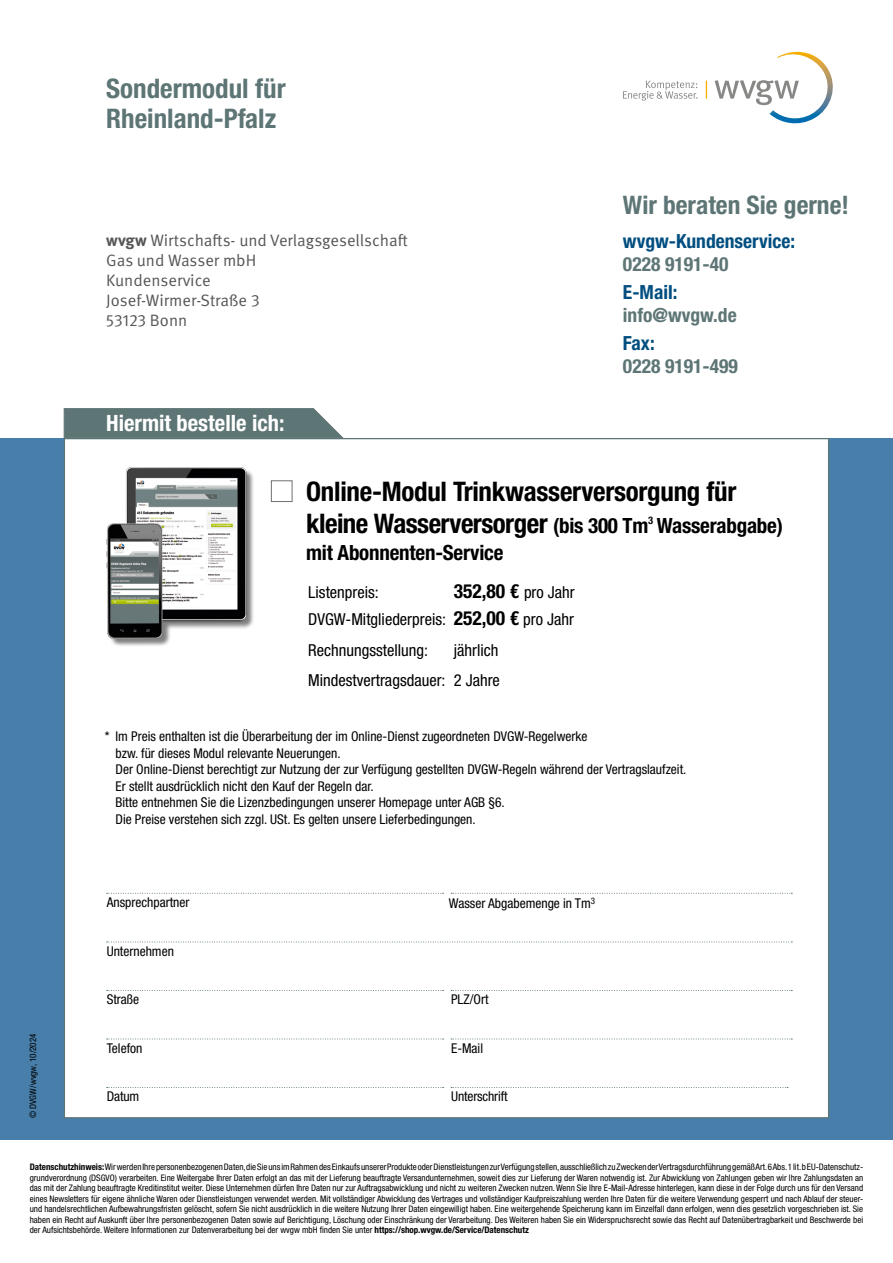
<style>
.page{position:relative;width:893px;height:1263px;background:#fff}
.page>*{position:absolute;margin:0;border:0;box-sizing:border-box;transform-origin:0 0}
.t1{font:700 condensed 27px "Helvetica Neue LT Std";letter-spacing:-.01em;color:#000}
.t2{font:700 condensed 27px/30px "Helvetica Neue LT Std";color:#5e7576}
.t3{font:700 condensed 25.5px "Helvetica Neue LT Std";color:#5e7576}
.t4{font:700 condensed 22.5px "Helvetica Neue LT Std";color:#fff}
.t5{font:700 condensed 21px/27px "Helvetica Neue LT Std";letter-spacing:-.01em;color:#000}
.t6{font:700 condensed 19.5px "Helvetica Neue LT Std";color:#5e7576}
.t7{font:700 condensed 19.5px "Helvetica Neue LT Std";color:#004e80}
.t8{font:700 condensed 19.5px "Helvetica Neue LT Std";color:#000}
.t9{font:condensed 16.5px/31.2px "Helvetica Neue LT Std";color:#000}
.t10{font:16.5px/19.8px "Meta OT Norm";color:#565656}
.t11{font:condensed 13.5px/16.5px "Helvetica Neue LT Std";color:#000}
.t12{font:condensed 9px/10.5px "Helvetica Neue LT Std";color:#000;text-align:justify}
.t13{font:condensed 9px "Helvetica Neue LT Pro";color:#000}
.s1{font-family:"Meta OT";font-weight:700}
.s2{font-size:27px}
.s3{font-weight:400;font-size:16.5px}
.s4{font-weight:700;font-size:19.5px}
.s5{font-weight:700}
</style>
<div class="page">
<div style="left:0;top:438px;width:893px;height:702px;background:#487faa"></div>
<div style="left:64px;top:438px;width:765px;height:680px;background:#fff;border:1px solid #5e7576"></div>
<svg style="left:63px;top:408px;width:281px;height:30px;background:#677d7e"></svg>
<img style="left:106px;top:467px;width:148px;height:179px">
<svg style="left:715px;top:51px;width:118px;height:73px"></svg>
<svg style="left:706px;top:81px;width:1px;height:18px"></svg>
<svg style="left:623px;top:81px;width:75px;height:20px"></svg>
<svg style="left:107px;top:1087px;width:337px;height:1px"></svg>
<svg style="left:451px;top:1087px;width:337px;height:1px"></svg>
<svg style="left:107px;top:941px;width:685px;height:1px"></svg>
<svg style="left:107px;top:990px;width:337px;height:1px"></svg>
<svg style="left:451px;top:990px;width:341px;height:1px"></svg>
<svg style="left:107px;top:1038px;width:337px;height:1px"></svg>
<svg style="left:451px;top:1038px;width:341px;height:1px"></svg>
<div style="left:271px;top:480px;width:21px;height:22px;border:1px solid #6f6f6e"></div>
<svg style="left:107px;top:893px;width:337px;height:1px"></svg>
<svg style="left:451px;top:893px;width:341px;height:1px"></svg>
<h1 class="t2" style="left:106px;top:73px;width:181px">Sondermodul für<br>Rheinland-Pfalz</h1>
<h3 class="t10" style="left:106px;top:231px;width:303px"><span class="s1">wvgw</span> Wirtschafts- und Verlagsgesellschaft<br>Gas und Wasser mbH<br>Kundenservice<br>Josef-Wirmer-Straße 3<br>53123 Bonn</h3>
<h3 class="t4" style="left:106px;top:409px;width:180px">Hiermit bestelle ich:</h3>
<h2 class="t3" style="left:623px;top:189px;width:228px">Wir beraten Sie gerne!</h2>
<h3 class="t7" style="left:623px;top:229px;width:174px">wvgw-Kundenservice:</h3>
<h3 class="t6" style="left:623px;top:252px;width:107px">0228 9191-40</h3>
<h3 class="t7" style="left:623px;top:280px;width:56px">E-Mail:</h3>
<h3 class="t6" style="left:623px;top:303px;width:115px">info@wvgw.de</h3>
<h3 class="t7" style="left:623px;top:331px;width:33px">Fax:</h3>
<h3 class="t6" style="left:623px;top:355px;width:116px">0228 9191-499</h3>
<h1 class="t1" style="left:306px;top:475px;width:432px">Online-Modul Trinkwasserversorgung für</h1>
<h3 class="t5" style="left:306px;top:512px;width:478px"><span class="s2">kleine Wasserversorger</span> (bis 300 Tm<sup>3</sup> Wasserabgabe) mit Abonnenten-Service</h3>
<p class="t13" style="left:28px;top:1118px;width:86px;rotate:-90deg">© DVGW/wvgw, 10/2024</p>
<h3 class="t9" style="left:308px;top:576px;width:72px">Listenpreis:</h3>
<h3 class="t8" style="left:454px;top:579px;width:122px">352,80 € <span class="s3">pro Jahr</span></h3>
<h3 class="t9" style="left:308px;top:604px;width:267px">DVGW-Mitgliederpreis: <span class="s4">252,00 €</span> pro Jahr<br>Rechnungsstellung:</h3>
<h3 class="t9" style="left:308px;top:636px;width:193px;line-height:29.7px;text-align:right">jährlich<br>Mindestvertragsdauer: 2 Jahre</h3>
<p class="t11" style="left:115px;top:728px;width:572px;text-indent:-11px">* Im Preis enthalten ist die Überarbeitung der im Online-Dienst zugeordneten DVGW-Regelwerke<br>bzw. für dieses Modul relevante Neuerungen.<br>Der Online-Dienst berechtigt zur Nutzung der zur Verfügung gestellten DVGW-Regeln während der Vertragslaufzeit.<br>Er stellt ausdrücklich nicht den Kauf der Regeln dar.<br>Bitte entnehmen Sie die Lizenzbedingungen unserer Homepage unter AGB §6.<br>Die Preise verstehen sich zzgl. USt. Es gelten unsere Lieferbedingungen.</p>
<h3 class="t11" style="left:449px;top:895px;width:148px">Wasser Abgabemenge in Tm<sup>3</sup></h3>
<h3 class="t11" style="left:107px;top:894px;width:84px">Ansprechpartner</h3>
<h3 class="t11" style="left:107px;top:943px;width:69px">Unternehmen</h3>
<h3 class="t11" style="left:107px;top:991px;width:34px">Straße</h3>
<h3 class="t11" style="left:451px;top:991px;width:39px">PLZ/Ort</h3>
<h3 class="t11" style="left:107px;top:1039px;width:37px">Telefon</h3>
<h3 class="t11" style="left:451px;top:1039px;width:34px">E-Mail</h3>
<h3 class="t11" style="left:107px;top:1088px;width:34px">Datum</h3>
<h3 class="t11" style="left:451px;top:1088px;width:58px">Unterschrift</h3>
<p class="t12" style="left:30px;top:1162px;width:835px"><span class="s5">Datenschutzhinweis:</span> Wir werden Ihre personenbezogenen Daten, die Sie uns im Rahmen des Einkaufs unserer Produkte oder Dienstleistungen zur Verfügung stellen, ausschließlich zu Zwecken der Vertragsdurchführung gemäß Art. 6 Abs. 1 lit. b EU-Datenschutz&shy;grundverordnung (DSGVO) verarbeiten. Eine Weitergabe Ihrer Daten erfolgt an das mit der Lieferung beauftragte Versandunternehmen, soweit dies zur Lieferung der Waren notwendig ist. Zur Abwicklung von Zahlungen geben wir Ihre Zahlungsdaten an das mit der Zahlung beauftragte Kreditinstitut weiter. Diese Unternehmen dürfen Ihre Daten nur zur Auftragsabwicklung und nicht zu weiteren Zwecken nutzen. Wenn Sie Ihre E-Mail-Adresse hinterlegen, kann diese in der Folge durch uns für den Versand eines Newsletters für eigene ähnliche Waren oder Dienstleistungen verwendet werden. Mit vollständiger Abwicklung des Vertrages und vollständiger Kaufpreiszahlung werden Ihre Daten für die weitere Verwendung gesperrt und nach Ablauf der steuer&shy;und handelsrechtlichen Aufbewahrungsfristen gelöscht, sofern Sie nicht ausdrücklich in die weitere Nutzung Ihrer Daten eingewilligt haben. Eine weitergehende Speicherung kann im Einzelfall dann erfolgen, wenn dies gesetzlich vorgeschrieben ist. Sie haben ein Recht auf Auskunft über Ihre personenbezogenen Daten sowie auf Berichtigung, Löschung oder Einschränkung der Verarbeitung. Des Weiteren haben Sie ein Widerspruchsrecht sowie das Recht auf Datenübertragbarkeit und Beschwerde bei der Aufsichtsbehörde. Weitere Informationen zur Datenverarbeitung bei der wvgw mbH finden Sie unter <span class="s5">https://shop.wvgw.de/Service/Datenschutz</span></p>
</div>
